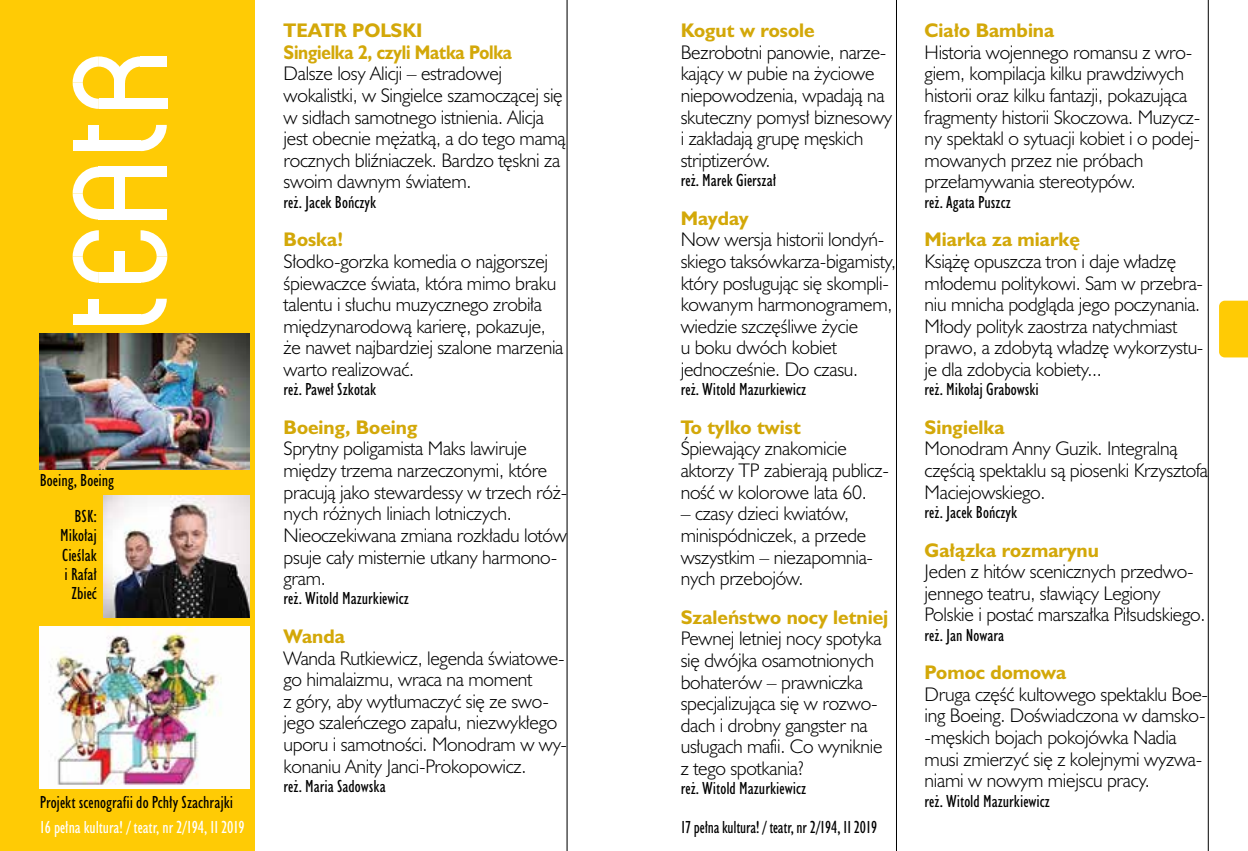
<style>
.page{position:relative;width:1248px;height:851px;background:#fff}
.page>*{position:absolute;margin:0;border:0;box-sizing:border-box;transform-origin:0 0}
.t1{font:300 18px/21.6px "Humanst 521 Lt PL";letter-spacing:-.015em;color:#000}
.t2{font:700 18px/21.6px "Humanst 521 PL";color:#d3a809}
.t3{font:16px/19.2px "Humanst 521 Cn PL";color:#000;text-align:right}
.t4{font:16px "Humanst 521 Cn PL";color:#fff}
.t5{font:16px "Humanst 521 Cn PL";color:#000;scale:.95 1}
</style>
<div class="page">
<hr style="left:1207px;top:0;width:1px;height:850px;background:#000">
<hr style="left:896px;top:0;width:1px;height:850px;background:#000">
<div style="left:1219px;top:300px;width:28px;height:57px;background:#ffcb05"></div>
<div style="left:0;top:0;width:255px;height:850px;background:#ffcb05"></div>
<div style="left:73px;top:314px;width:67px;height:11px;background:#fff"></div>
<svg style="left:140px;top:299px;width:27px;height:26px"></svg>
<div style="left:73px;top:140px;width:67px;height:11px;background:#fff"></div>
<svg style="left:140px;top:125px;width:27px;height:26px"></svg>
<svg style="left:73px;top:56px;width:67px;height:53px"></svg>
<div style="left:140px;top:56px;width:27px;height:11px;background:#fff"></div>
<div style="left:114px;top:75px;width:11px;height:26px;background:#fff"></div>
<div style="left:99px;top:272px;width:41px;height:10px;background:#fff"></div>
<svg style="left:73px;top:230px;width:26px;height:52px"></svg>
<svg style="left:140px;top:230px;width:27px;height:52px"></svg>
<div style="left:114px;top:251px;width:11px;height:26px;background:#fff"></div>
<div style="left:98px;top:209px;width:69px;height:10px;background:#fff"></div>
<div style="left:98px;top:167px;width:69px;height:10px;background:#fff"></div>
<svg style="left:73px;top:167px;width:26px;height:52px"></svg>
<div style="left:114px;top:172px;width:11px;height:39px;background:#fff"></div>
<div style="left:88px;top:299px;width:11px;height:20px;background:#fff"></div>
<div style="left:88px;top:125px;width:11px;height:21px;background:#fff"></div>
<div style="left:99px;top:99px;width:68px;height:10px;background:#fff"></div>
<hr style="left:566px;top:0;width:1px;height:850px;background:#000">
<img style="left:40px;top:333px;width:209px;height:136px">
<img style="left:103px;top:495px;width:146px;height:122px">
<img style="left:40px;top:626px;width:209px;height:162px">
<p class="t3" style="left:40px;top:470px;width:76px">Boeing, Boeing</p>
<p class="t3" style="left:60px;top:506px;width:38px">BSK:<br>Mikołaj<br>Cieślak i Rafał<br>Zbieć</p>
<p class="t3" style="left:40px;top:791px;width:195px">Projekt scenografii do Pchły Szachrajki</p>
<p class="t2" style="left:283px;top:19px;width:230px">TEATR POLSKI<br>Singielka 2, czyli Matka Polka</p>
<p class="t1" style="left:283px;top:62px;width:283px">Dalsze losy Alicji – estradowej wokalistki, w Singielce szamoczącej się w sidłach samotnego istnienia. Alicja jest obecnie mężatką, a do tego mamą rocznych bliźniaczek. Bardzo tęskni za swoim dawnym światem.</p>
<p class="t3" style="left:283px;top:192px;width:94px">reż. Jacek Bończyk</p>
<p class="t2" style="left:283px;top:228px;width:62px">Boska!</p>
<p class="t1" style="left:283px;top:250px;width:281px">Słodko-gorzka komedia o najgorszej śpiewaczce świata, która mimo braku talentu i słuchu muzycznego zrobiła międzynarodową karierę, pokazuje, że nawet najbardziej szalone marzenia warto realizować.</p>
<p class="t3" style="left:283px;top:379px;width:94px">reż. Paweł Szkotak</p>
<p class="t2" style="left:283px;top:416px;width:135px">Boeing, Boeing</p>
<p class="t1" style="left:283px;top:437px;width:285px">Sprytny poligamista Maks lawiruje między trzema narzeczonymi, które pracują jako stewardessy w trzech róż&shy;nych różnych liniach lotniczych.<br>Nieoczekiwana zmiana rozkładu lotów psuje cały misternie utkany harmono&shy;gram.</p>
<p class="t3" style="left:283px;top:588px;width:127px">reż. Witold Mazurkiewicz</p>
<p class="t2" style="left:283px;top:625px;width:63px">Wanda</p>
<p class="t1" style="left:283px;top:646px;width:285px">Wanda Rutkiewicz, legenda światowe&shy;go himalaizmu, wraca na moment<br>z góry, aby wytłumaczyć się ze swo&shy;jego szaleńczego zapału, niezwykłego uporu i samotności. Monodram w wy&shy;konaniu Anity Janci-Prokopowicz.</p>
<p class="t3" style="left:283px;top:776px;width:104px">reż. Maria Sadowska</p>
<p class="t2" style="left:680px;top:19px;width:135px">Kogut w rosole</p>
<p class="t1" style="left:680px;top:41px;width:213px">Bezrobotni panowie, narze&shy;kający w pubie na życiowe niepowodzenia, wpadają na skuteczny pomysł biznesowy i zakładają grupę męskich striptizerów.</p>
<p class="t3" style="left:680px;top:170px;width:97px">reż. Marek Gierszał</p>
<p class="t2" style="left:680px;top:207px;width:69px">Mayday</p>
<p class="t1" style="left:680px;top:228px;width:217px">Now wersja historii londyń&shy;skiego taksówkarza-bigamisty, który posługując się skompli&shy;kowanym harmonogramem, wiedzie szczęśliwe życie<br>u boku dwóch kobiet jednocześnie. Do czasu.</p>
<p class="t3" style="left:680px;top:379px;width:127px">reż. Witold Mazurkiewicz</p>
<p class="t2" style="left:680px;top:416px;width:122px">To tylko twist</p>
<p class="t1" style="left:680px;top:437px;width:210px">Śpiewający znakomicie aktorzy TP zabierają publicz&shy;ność w kolorowe lata 60.</p>
<p class="t1" style="left:680px;top:502px;width:194px">– czasy dzieci kwiatów, minispódniczek, a przede wszystkim – niezapomnia&shy;nych przebojów.</p>
<p class="t2" style="left:680px;top:605px;width:209px">Szaleństwo nocy letniej</p>
<p class="t1" style="left:680px;top:627px;width:203px">Pewnej letniej nocy spotyka się dwójka osamotnionych bohaterów – prawniczka specjalizująca się w rozwo&shy;dach i drobny gangster na usługach mafii. Co wyniknie z tego spotkania?</p>
<p class="t3" style="left:680px;top:778px;width:127px">reż. Witold Mazurkiewicz</p>
<p class="t4" style="left:40px;top:816px;width:206px">16 pełna kultura! / teatr, nr 2/194, II 2019</p>
<p class="t5" style="left:680px;top:816px;width:208px">17 pełna kultura! / teatr, nr 2/194, II 2019</p>
<p class="t2" style="left:924px;top:19px;width:131px">Ciało Bambina</p>
<p class="t1" style="left:924px;top:41px;width:277px">Historia wojennego romansu z wro&shy;giem, kompilacja kilku prawdziwych historii oraz kilku fantazji, pokazująca fragmenty historii Skoczowa. Muzycz&shy;ny spektakl o sytuacji kobiet i o podej&shy;mowanych przez nie próbach przełamywania stereotypów.</p>
<p class="t3" style="left:924px;top:192px;width:88px">reż. Agata Puszcz</p>
<p class="t2" style="left:924px;top:228px;width:157px">Miarka za miarkę</p>
<p class="t1" style="left:924px;top:250px;width:280px">Książę opuszcza tron i daje władzę młodemu politykowi. Sam w przebra&shy;niu mnicha podgląda jego poczynania.<br>Młody polityk zaostrza natychmiast prawo, a zdobytą władzę wykorzystu&shy;je dla zdobycia kobiety...</p>
<p class="t3" style="left:924px;top:379px;width:116px">reż. Mikołaj Grabowski</p>
<p class="t2" style="left:924px;top:416px;width:81px">Singielka</p>
<p class="t1" style="left:924px;top:437px;width:285px">Monodram Anny Guzik. Integralną częścią spektaklu są piosenki Krzysztofa<br>Maciejowskiego.</p>
<p class="t3" style="left:924px;top:502px;width:94px">reż. Jacek Bończyk</p>
<p class="t2" style="left:924px;top:538px;width:176px">Gałązka rozmarynu</p>
<p class="t1" style="left:924px;top:560px;width:282px">Jeden z hitów scenicznych przedwo&shy;jennego teatru, sławiący Legiony<br>Polskie i postać marszałka Piłsudskiego.</p>
<p class="t3" style="left:924px;top:625px;width:81px">reż. Jan Nowara</p>
<p class="t2" style="left:924px;top:661px;width:143px">Pomoc domowa</p>
<p class="t1" style="left:924px;top:682px;width:285px">Druga część kultowego spektaklu Boe&shy;ing Boeing. Doświadczona w damsko--męskich bojach pokojówka Nadia musi zmierzyć się z kolejnymi wyzwa&shy;niami w nowym miejscu pracy.</p>
<p class="t3" style="left:924px;top:790px;width:127px">reż. Witold Mazurkiewicz</p>
</div>
